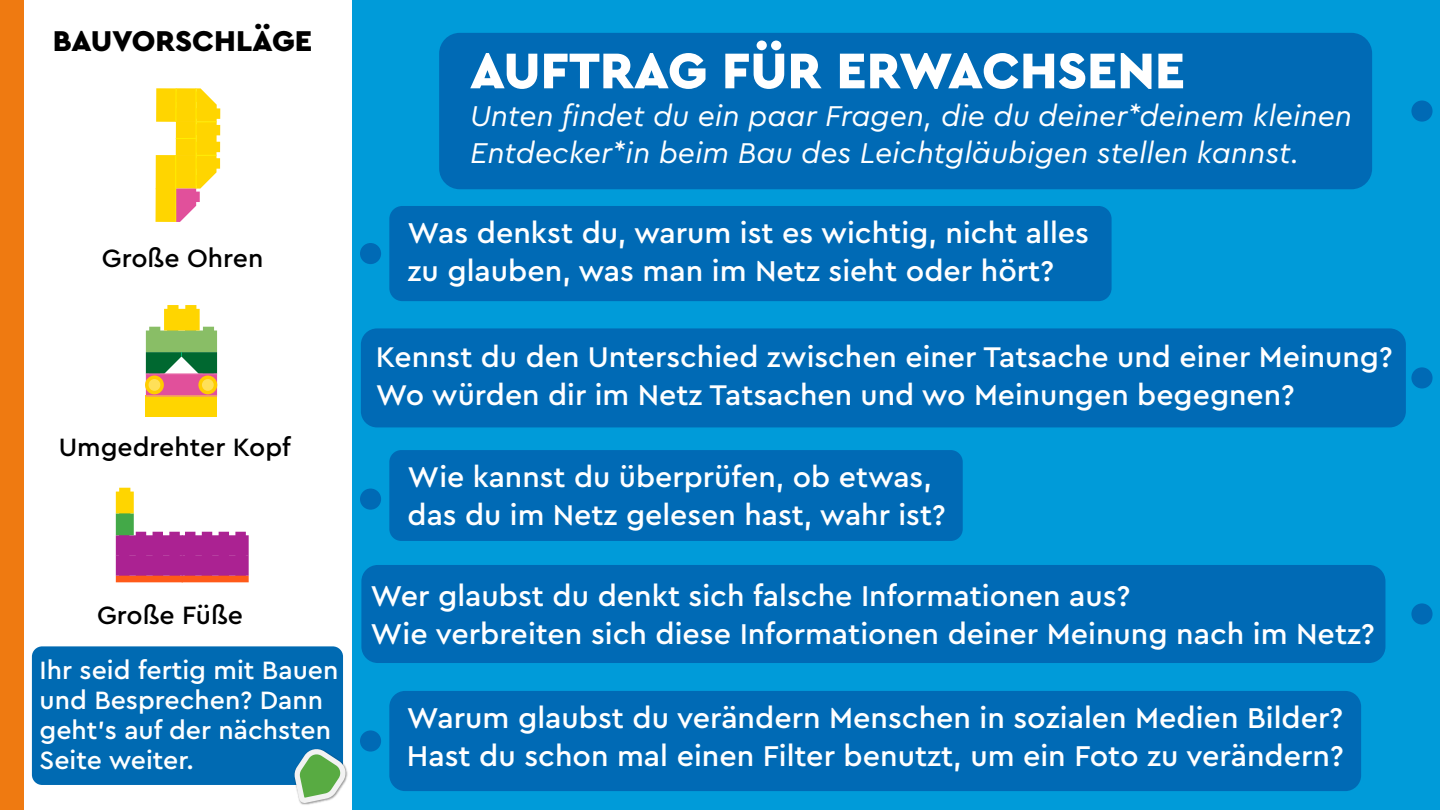
<style>
.page{position:relative;width:1440px;height:810px;background:#fff}
.page>*{position:absolute;margin:0;border:0;box-sizing:border-box;transform-origin:0 0}
.t1{font:900 52.5px "Cera Pro";color:#fff}
.t2{font:500 30px/37.5px "Cera Pro";color:#fff}
.t3{font:italic 30px/37.5px "Cera Pro";color:#fff}
.t4{font:900 30px "Cera Pro";color:#000}
.t5{font:500 29.85px/37.3px "Cera Pro";color:#fff}
.t6{font:500 26.25px/30px "Cera Pro";color:#fff}
.t7{font:500 26.25px "Cera Pro";color:#000}
</style>
<div class="page">
<div style="left:32px;top:646px;width:311px;height:139px;background:#006ab2;border-radius:10px"></div>
<svg style="left:294px;top:749px;width:54px;height:56px"></svg>
<div style="left:352px;top:0;width:1088px;height:810px;background:#009bd9"></div>
<div style="left:360px;top:243px;width:21px;height:21px;background:#006ab5;border-radius:50%"></div>
<div style="left:1411px;top:367px;width:22px;height:21px;background:#006ab5;border-radius:50%"></div>
<div style="left:1411px;top:603px;width:22px;height:22px;background:#006ab5;border-radius:50%"></div>
<div style="left:360px;top:489px;width:21px;height:21px;background:#006ab5;border-radius:50%"></div>
<div style="left:360px;top:730px;width:21px;height:22px;background:#006ab5;border-radius:50%"></div>
<div style="left:389px;top:206px;width:723px;height:95px;background:#006ab5;border-radius:13px"></div>
<div style="left:361px;top:328px;width:1045px;height:99px;background:#006ab5;border-radius:16px"></div>
<div style="left:389px;top:450px;width:574px;height:91px;background:#006ab5;border-radius:12px"></div>
<div style="left:361px;top:565px;width:1024px;height:98px;background:#006ab5;border-radius:16px"></div>
<div style="left:389px;top:691px;width:972px;height:100px;background:#006ab5;border-radius:16px"></div>
<div style="left:439px;top:33px;width:933px;height:156px;background:#006ab5;border-radius:21px"></div>
<div style="left:1411px;top:101px;width:22px;height:21px;background:#006ab5;border-radius:50%"></div>
<svg style="left:116px;top:488px;width:133px;height:94px"></svg>
<div style="left:146px;top:396px;width:71px;height:21px;background:#ffd500"></div>
<svg style="left:146px;top:305px;width:71px;height:92px"></svg>
<svg style="left:156px;top:88px;width:64px;height:134px"></svg>
<div style="left:0;top:0;width:23px;height:810px;background:#ef7a11"></div>
<p class="t4" style="left:53px;top:21px;width:261px">BAUVORSCHLÄGE</p>
<p class="t7" style="left:102px;top:241px;width:163px">Große Ohren</p>
<p class="t7" style="left:59px;top:430px;width:234px">Umgedrehter Kopf</p>
<p class="t7" style="left:97px;top:598px;width:148px">Große Füße</p>
<p class="t6" style="left:40px;top:654px;width:300px">Ihr seid fertig mit Bauen und Besprechen? Dann geht’s auf der nächsten<br>Seite weiter.</p>
<h1 class="t1" style="left:470px;top:36px;width:717px">AUFTRAG FÜR ERWACHSENE</h1>
<p class="t3" style="left:470px;top:96px;width:883px">Unten findet du ein paar Fragen, die du deiner*deinem kleinen<br>Entdecker*in beim Bau des Leichtgläubigen stellen kannst.</p>
<p class="t2" style="left:408px;top:213px;width:683px">Was denkst du, warum ist es wichtig, nicht alles zu glauben, was man im Netz sieht oder hört?</p>
<p class="t5" style="left:376px;top:338px;width:1018px">Kennst du den Unterschied zwischen einer Tatsache und einer Meinung?<br>Wo würden dir im Netz Tatsachen und wo Meinungen begegnen?</p>
<p class="t5" style="left:408px;top:458px;width:540px">Wie kannst du überprüfen, ob etwas, das du im Netz gelesen hast, wahr ist?</p>
<p class="t2" style="left:371px;top:576px;width:1006px">Wer glaubst du denkt sich falsche Informationen aus?<br>Wie verbreiten sich diese Informationen deiner Meinung nach im Netz?</p>
<p class="t2" style="left:407px;top:698px;width:938px">Warum glaubst du verändern Menschen in sozialen Medien Bilder?<br>Hast du schon mal einen Filter benutzt, um ein Foto zu verändern?</p>
</div>
